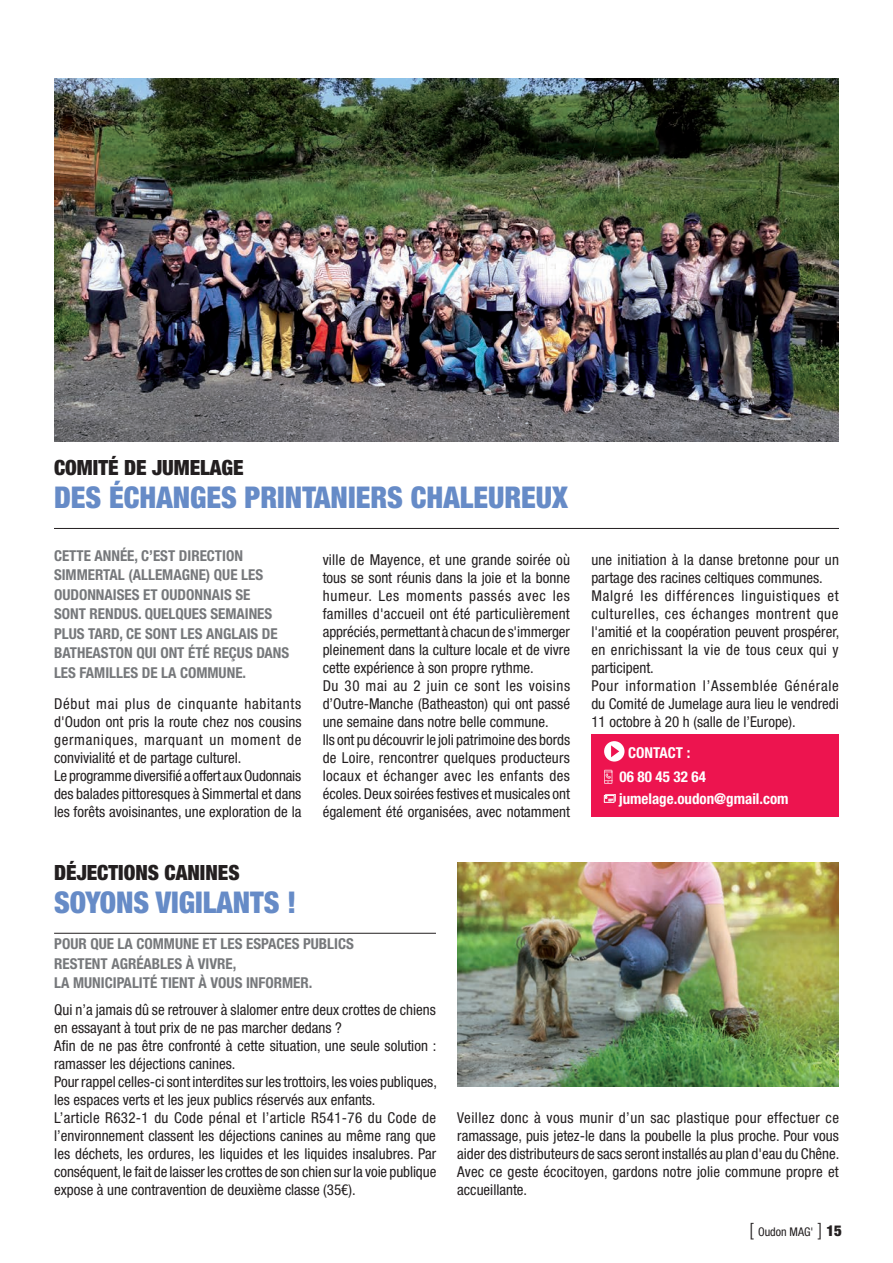
<style>
.page{position:relative;width:893px;height:1263px;background:#fff}
.page>*{position:absolute;margin:0;border:0;box-sizing:border-box;transform-origin:0 0}
.titre_normal{font:900 condensed 30px "Helvetica Neue LT Std";color:#668bc7}
.titre_noir_petit{font:900 condensed 21px "Helvetica Neue LT Std";color:#231f20}
.corps_de_texte{font:condensed 15px/18px "Helvetica Neue LT Std";color:#231f20;text-align:justify}
.chapo_gris{font:700 condensed 15px/19.5px "Helvetica Neue LT Std";color:#76787b}
.t1{font:700 condensed 15px/24.6px "Helvetica Neue LT Std";color:#fff;text-align:center}
.t2{font:condensed 12px "Helvetica Neue LT Std";color:#231f20}
.s1{font-weight:300;font-stretch:normal;font-size:18px}
.s2{font-weight:900;font-size:15px}
</style>
<div class="page">
<hr style="left:54px;top:528px;width:785px;height:1px;background:#231f20">
<hr style="left:54px;top:933px;width:382px;height:1px;background:#231f20">
<img style="left:54px;top:79px;width:785px;height:363px">
<div style="left:591px;top:734px;width:248px;height:83px;background:#ed144f"></div>
<div style="left:604px;top:741px;width:20px;height:20px;background:#fff;border-radius:50%"></div>
<svg style="left:611px;top:745px;width:8px;height:12px"></svg>
<svg style="left:604px;top:770px;width:8px;height:14px"></svg>
<div style="left:604px;top:795px;width:10px;height:8px;border:1px solid #fff"></div>
<svg style="left:605px;top:794px;width:10px;height:8px"></svg>
<img style="left:457px;top:862px;width:382px;height:225px">
<p class="titre_noir_petit" style="left:54px;top:454px;width:191px">COMITÉ DE JUMELAGE</p>
<p class="titre_normal" style="left:54px;top:479px;width:516px">DES ÉCHANGES PRINTANIERS CHALEUREUX</p>
<p class="chapo_gris" style="left:54px;top:545px;width:237px">CETTE ANNÉE, C’EST DIRECTION<br>SIMMERTAL (ALLEMAGNE) QUE LES<br>OUDONNAISES ET OUDONNAIS SE<br>SONT RENDUS. QUELQUES SEMAINES<br>PLUS TARD, CE SONT LES ANGLAIS DE<br>BATHEASTON QUI ONT ÉTÉ REÇUS DANS<br>LES FAMILLES DE LA COMMUNE.</p>
<p class="corps_de_texte" style="left:54px;top:694px;width:249px">Début mai plus de cinquante habitants d'Oudon ont pris la route chez nos cousins germaniques, marquant un moment de convivialité et de partage culturel.</p>
<p class="corps_de_texte" style="left:54px;top:766px;width:249px">Le programme diversifié a offert aux Oudonnais des balades pittoresques à Simmertal et dans les forêts avoisinantes, une exploration de la</p>
<p class="titre_noir_petit" style="left:54px;top:859px;width:187px">DÉJECTIONS CANINES</p>
<p class="titre_normal" style="left:54px;top:883px;width:244px">SOYONS VIGILANTS !</p>
<p class="corps_de_texte" style="left:323px;top:550px;width:249px">ville de Mayence, et une grande soirée où tous se sont réunis dans la joie et la bonne humeur. Les moments passés avec les familles d'accueil ont été particulièrement appréciés, permettant à chacun de s'immerger pleinement dans la culture locale et de vivre cette expérience à son propre rythme.</p>
<p class="corps_de_texte" style="left:323px;top:676px;width:249px">Du 30 mai au 2 juin ce sont les voisins d’Outre-Manche (Batheaston) qui ont passé une semaine dans notre belle commune.</p>
<p class="corps_de_texte" style="left:323px;top:730px;width:249px">Ils ont pu découvrir le joli patrimoine des bords de Loire, rencontrer quelques producteurs locaux et échanger avec les enfants des écoles. Deux soirées festives et musicales ont également été organisées, avec notamment</p>
<p class="corps_de_texte" style="left:591px;top:550px;width:249px">une initiation à la danse bretonne pour un partage des racines celtiques communes.</p>
<p class="corps_de_texte" style="left:591px;top:586px;width:249px">Malgré les différences linguistiques et culturelles, ces échanges montrent que l'amitié et la coopération peuvent prospérer, en enrichissant la vie de tous ceux qui y participent.</p>
<p class="corps_de_texte" style="left:591px;top:676px;width:249px">Pour information l’Assemblée Générale du Comité de Jumelage aura lieu le vendredi 11 octobre à 20 h (salle de l’Europe).</p>
<p class="t1" style="left:619px;top:740px;width:88px">CONTACT :<br>06 80 45 32 64</p>
<p class="t1" style="left:619px;top:786px;width:171px">jumelage.oudon@gmail.com</p>
<p class="chapo_gris" style="left:54px;top:934px;width:301px">POUR QUE LA COMMUNE ET LES ESPACES PUBLICS<br>RESTENT AGRÉABLES À VIVRE,<br>LA MUNICIPALITÉ TIENT À VOUS INFORMER.</p>
<p class="corps_de_texte" style="left:54px;top:1000px;width:383px">Qui n’a jamais dû se retrouver à slalomer entre deux crottes de chiens en essayant à tout prix de ne pas marcher dedans ?</p>
<p class="corps_de_texte" style="left:54px;top:1036px;width:384px">Afin de ne pas être confronté à cette situation, une seule solution : ramasser les déjections canines.</p>
<p class="corps_de_texte" style="left:54px;top:1072px;width:384px">Pour rappel celles-ci sont interdites sur les trottoirs, les voies publiques, les espaces verts et les jeux publics réservés aux enfants.</p>
<p class="corps_de_texte" style="left:54px;top:1108px;width:384px">L’article R632-1 du Code pénal et l’article R541-76 du Code de l’environnement classent les déjections canines au même rang que les déchets, les ordures, les liquides et les liquides insalubres. Par conséquent, le fait de laisser les crottes de son chien sur la voie publique expose à une contravention de deuxième classe (35€).</p>
<p class="corps_de_texte" style="left:457px;top:1108px;width:384px">Veillez donc à vous munir d’un sac plastique pour effectuer ce ramassage, puis jetez-le dans la poubelle la plus proche. Pour vous aider des distributeurs de sacs seront installés au plan d'eau du Chêne.</p>
<p class="corps_de_texte" style="left:457px;top:1162px;width:383px">Avec ce geste écocitoyen, gardons notre jolie commune propre et accueillante.</p>
<p class="t2" style="left:749px;top:1225px;width:94px"><span class="s1">[</span> Oudon MAG' <span class="s1">]</span> <span class="s2">15</span></p>
</div>
